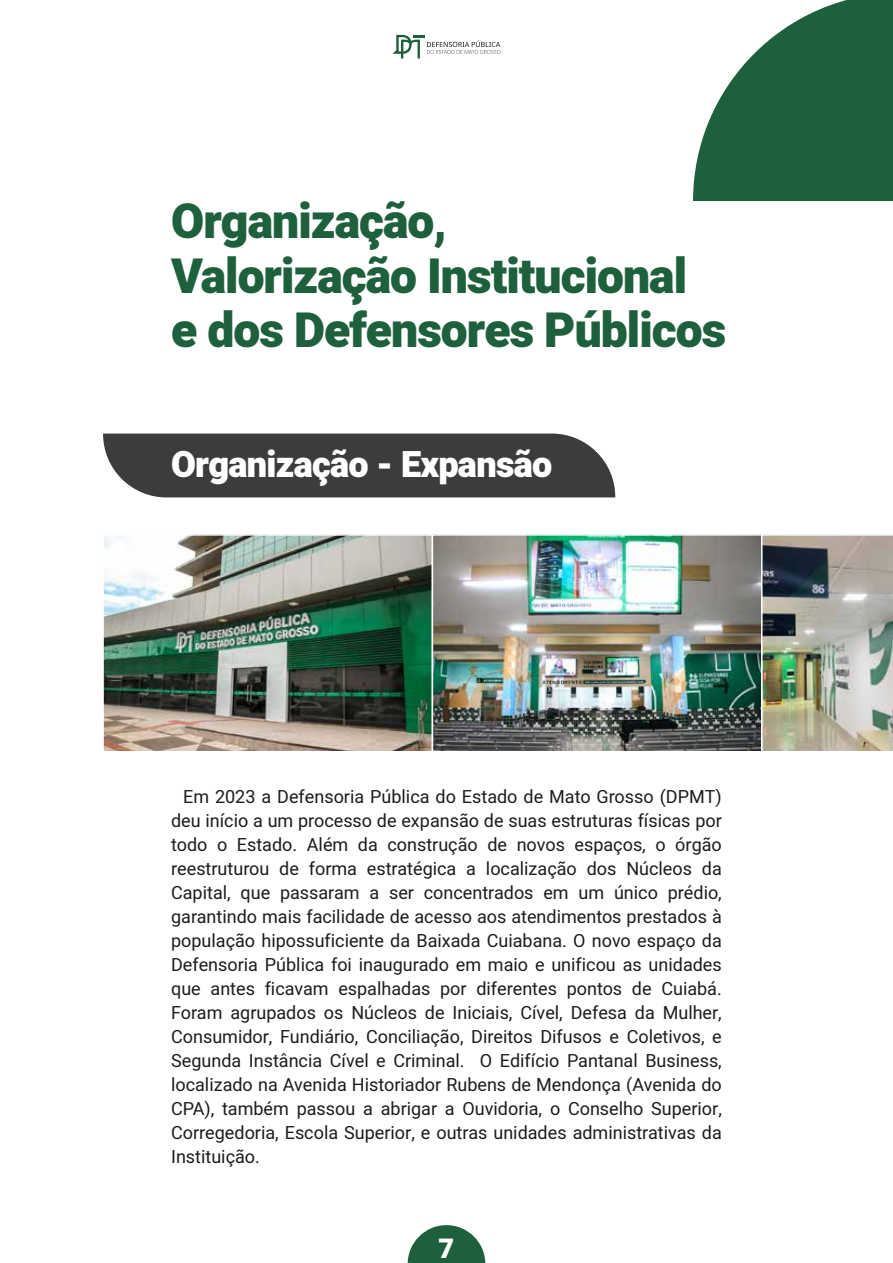
<style>
.page{position:relative;width:893px;height:1263px;background:#fff}
.page>*{position:absolute;margin:0;border:0;box-sizing:border-box;transform-origin:0 0}
.t1{font:900 48px/54.6px "Heebo";letter-spacing:-.02em;color:#1d603b}
.t2{font:900 36px "Heebo";letter-spacing:-.02em;color:#fff}
.t3{font:900 27px "Heebo";color:#fff}
.t4{font:18px/24px "Heebo";color:#1d1d1b;text-align:justify}
</style>
<div class="page">
<div style="left:103px;top:434px;width:512px;height:63px;background:#3c3c3b"></div>
<svg style="left:693px;top:0;width:200px;height:201px"></svg>
<img style="left:105px;top:537px;width:654px;height:212px">
<div style="left:102px;top:534px;width:331px;height:218px;border:2px solid #fff"></div>
<div style="left:432px;top:534px;width:330px;height:218px;border:2px solid #fff"></div>
<img style="left:761px;top:534px;width:132px;height:218px">
<svg style="left:408px;top:1225px;width:77px;height:38px"></svg>
<svg style="left:393px;top:35px;width:107px;height:24px"></svg>
<h1 class="t1" style="left:171px;top:196px;width:556px">Organização,<br>Valorização Institucional<br>e dos Defensores Públicos</h1>
<h2 class="t2" style="left:171px;top:439px;width:383px">Organização - Expansão</h2>
<p class="t4" style="left:171px;top:784px;width:552px;text-indent:12px">Em 2023 a Defensoria Pública do Estado de Mato Grosso (DPMT) deu início a um processo de expansão de suas estruturas físicas por todo o Estado. Além da construção de novos espaços, o órgão reestruturou de forma estratégica a localização dos Núcleos da Capital, que passaram a ser concentrados em um único prédio, garantindo mais facilidade de acesso aos atendimentos prestados à população hipossuficiente da Baixada Cuiabana. O novo espaço da Defensoria Pública foi inaugurado em maio e unificou as unidades que antes ficavam espalhadas por diferentes pontos de Cuiabá.<br>Foram agrupados os Núcleos de Iniciais, Cível, Defesa da Mulher, Consumidor, Fundiário, Conciliação, Direitos Difusos e Coletivos, e Segunda Instância Cível e Criminal. O Edifício Pantanal Business, localizado na Avenida Historiador Rubens de Mendonça (Avenida do CPA), também passou a abrigar a Ouvidoria, o Conselho Superior, Corregedoria, Escola Superior, e outras unidades administrativas da Instituição.</p>
<h3 class="t3" style="left:439px;top:1230px;width:17px">7</h3>
</div>
